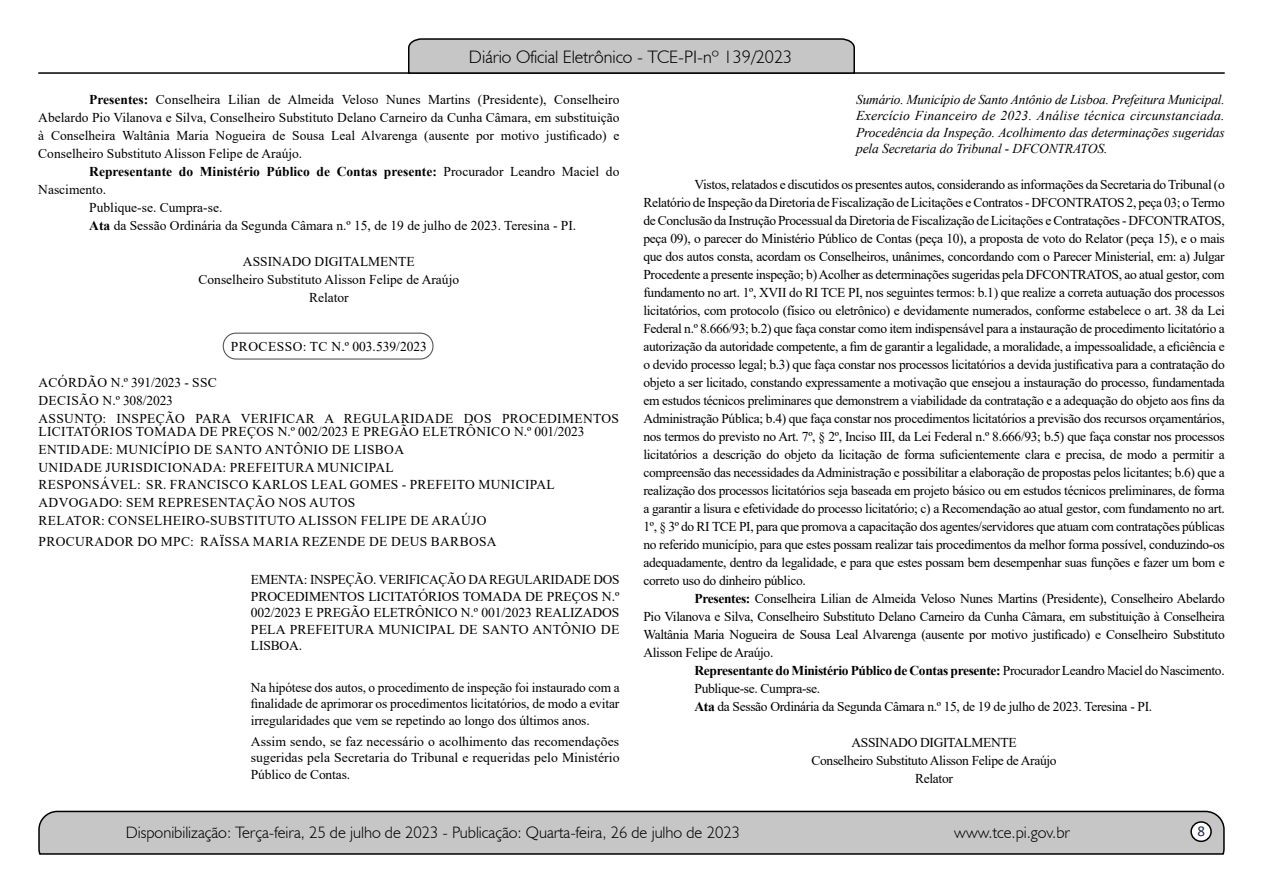
<style>
.page{position:relative;width:1263px;height:893px;background:#fff}
.page>*{position:absolute;margin:0;border:0;box-sizing:border-box;transform-origin:0 0}
.t1{font:300 18px "Humanist 521 BT";color:#000}
.t2{font:300 16.5px "Humanist 521 BT";color:#000}
.t3{font:15px "Calibri";color:#212d4c}
.t4{font:13.5px/18px "Times New Roman";color:#000;text-align:justify}
.t5{font:13.5px/17.7px "Times New Roman";letter-spacing:.025em;color:#000}
.t6{font:13.5px/18px "Times New Roman";letter-spacing:-.025em;color:#000}
.t7{font:italic 13.5px/16.5px "Times New Roman";letter-spacing:-.01em;color:#000;text-align:justify}
.t8{font:700 13.5px "Times New Roman";color:#000}
.t9{font:13.5px "Times New Roman";letter-spacing:.035em;color:#000}
.s1{font-weight:700}
.s2{font-weight:400}
</style>
<div class="page">
<svg style="left:38px;top:810px;width:1187px;height:45px;background:#b9b9b9"></svg>
<div style="left:1191px;top:822px;width:20px;height:19px;background:#fff;border-radius:50%"></div>
<div style="left:1190px;top:821px;width:22px;height:21px;border:2px solid #000;border-radius:50%"></div>
<hr style="left:38px;top:72px;width:1187px;height:2px;background:#000">
<svg style="left:407px;top:38px;width:449px;height:36px;background:#b4b4b4"></svg>
<div style="left:223px;top:333px;width:210px;height:27px;border:1px solid #575756;border-radius:13px"></div>
<h1 class="t1" style="left:469px;top:46px;width:325px">Diário Oficial Eletrônico - TCE-PI-nº 139/2023</h1>
<p class="t4" style="left:38px;top:90px;width:583px;text-indent:51px"><span class="s1">Presentes:</span> Conselheira Lilian de Almeida Veloso Nunes Martins (Presidente), Conselheiro Abelardo Pio Vilanova e Silva, Conselheiro Substituto Delano Carneiro da Cunha Câmara, em substituição à Conselheira Waltânia Maria Nogueira de Sousa Leal Alvarenga (ausente por motivo justificado) e Conselheiro Substituto Alisson Felipe de Araújo.</p>
<p class="t8" style="left:89px;top:162px;width:532px">Representante do Ministério Público de Contas presente: <span class="s2">Procurador Leandro Maciel do</span></p>
<p class="t4" style="left:38px;top:180px;width:69px">Nascimento.</p>
<p class="t4" style="left:89px;top:198px;width:135px">Publique-se. Cumpra-se.</p>
<p class="t4" style="left:89px;top:216px;width:488px"><span class="s1">Ata</span> da Sessão Ordinária da Segunda Câmara n.º 15, de 19 de julho de 2023. Teresina - PI.</p>
<p class="t4" style="left:199px;top:252px;width:262px;text-align:center">ASSINADO DIGITALMENTE<br>Conselheiro Substituto Alisson Felipe de Araújo<br>Relator</p>
<p class="t9" style="left:231px;top:337px;width:198px">PROCESSO: TC N.º 003.539/2023</p>
<p class="t5" style="left:38px;top:373px;width:582px">ACÓRDÃO N.º 391/2023 - SSC<br>DECISÃO N.º 308/2023<br>ASSUNTO: INSPEÇÃO PARA VERIFICAR A REGULARIDADE DOS PROCEDIMENTOS</p>
<p class="t5" style="left:38px;top:422px;width:547px">LICITATÓRIOS TOMADA DE PREÇOS N.º 002/2023 E PREGÃO ELETRÔNICO N.º 001/2023<br>ENTIDADE: MUNICÍPIO DE SANTO ANTÔNIO DE LISBOA<br>UNIDADE JURISDICIONADA: PREFEITURA MUNICIPAL<br>RESPONSÁVEL: SR. FRANCISCO KARLOS LEAL GOMES - PREFEITO MUNICIPAL ADVOGADO: SEM REPRESENTAÇÃO NOS AUTOS<br>RELATOR: CONSELHEIRO-SUBSTITUTO ALISSON FELIPE DE ARAÚJO</p>
<p class="t5" style="left:39px;top:532px;width:460px">PROCURADOR DO MPC: RAÏSSA MARIA REZENDE DE DEUS BARBOSA</p>
<p class="t4" style="left:251px;top:571px;width:370px;line-height:16.5px">EMENTA: INSPEÇÃO. VERIFICAÇÃO DA REGULARIDADE DOS PROCEDIMENTOS LICITATÓRIOS TOMADA DE PREÇOS N.º 002/2023 E PREGÃO ELETRÔNICO N.º 001/2023 REALIZADOS PELA PREFEITURA MUNICIPAL DE SANTO ANTÔNIO DE LISBOA.</p>
<p class="t4" style="left:251px;top:679px;width:370px;line-height:16.5px">Na hipótese dos autos, o procedimento de inspeção foi instaurado com a finalidade de aprimorar os procedimentos licitatórios, de modo a evitar irregularidades que vem se repetindo ao longo dos últimos anos.</p>
<p class="t4" style="left:251px;top:732px;width:370px;line-height:16.5px">Assim sendo, se faz necessário o acolhimento das recomendações sugeridas pela Secretaria do Tribunal e requeridas pelo Ministério Público de Contas.</p>
<p class="t7" style="left:856px;top:91px;width:370px">Sumário. Município de Santo Antônio de Lisboa. Prefeitura Municipal.<br>Exercício Financeiro de 2023. Análise técnica circunstanciada.<br>Procedência da Inspeção. Acolhimento das determinações sugeridas pela Secretaria do Tribunal - DFCONTRATOS.</p>
<p class="t4" style="left:643px;top:175px;width:583px;text-indent:51px">Vistos, relatados e discutidos os presentes autos, considerando as informações da Secretaria do Tribunal (o Relatório de Inspeção da Diretoria de Fiscalização de Licitações e Contratos - DFCONTRATOS 2, peça 03; o Termo de Conclusão da Instrução Processual da Diretoria de Fiscalização de Licitações e Contratações - DFCONTRATOS, peça 09), o parecer do Ministério Público de Contas (peça 10), a proposta de voto do Relator (peça 15), e o mais que dos autos consta, acordam os Conselheiros, unânimes, concordando com o Parecer Ministerial, em: a) Julgar Procedente a presente inspeção; b) Acolher as determinações sugeridas pela DFCONTRATOS, ao atual gestor, com fundamento no art. 1º, XVII do RI TCE PI, nos seguintes termos: b.1) que realize a correta autuação dos processos licitatórios, com protocolo (físico ou eletrônico) e devidamente numerados, conforme estabelece o art. 38 da Lei Federal n.º 8.666/93; b.2) que faça constar como item indispensável para a instauração de procedimento licitatório a autorização da autoridade competente, a fim de garantir a legalidade, a moralidade, a impessoalidade, a eficiência e o devido processo legal; b.3) que faça constar nos processos licitatórios a devida justificativa para a contratação do objeto a ser licitado, constando expressamente a motivação que ensejou a instauração do processo, fundamentada em estudos técnicos preliminares que demonstrem a viabilidade da contratação e a adequação do objeto aos fins da Administração Pública; b.4) que faça constar nos procedimentos licitatórios a previsão dos recursos orçamentários, nos termos do previsto no Art. 7º, § 2º, Inciso III, da Lei Federal n.º 8.666/93; b.5) que faça constar nos processos licitatórios a descrição do objeto da licitação de forma suficientemente clara e precisa, de modo a permitir a compreensão das necessidades da Administração e possibilitar a elaboração de propostas pelos licitantes; b.6) que a realização dos processos licitatórios seja baseada em projeto básico ou em estudos técnicos preliminares, de forma a garantir a lisura e efetividade do processo licitatório; c) a Recomendação ao atual gestor, com fundamento no art.<br>1º, § 3º do RI TCE PI, para que promova a capacitação dos agentes/servidores que atuam com contratações públicas no referido município, para que estes possam realizar tais procedimentos da melhor forma possível, conduzindo-os adequadamente, dentro da legalidade, e para que estes possam bem desempenhar suas funções e fazer um bom e correto uso do dinheiro público.</p>
<p class="t4" style="left:643px;top:589px;width:583px;text-indent:51px"><span class="s1">Presentes:</span> Conselheira Lilian de Almeida Veloso Nunes Martins (Presidente), Conselheiro Abelardo Pio Vilanova e Silva, Conselheiro Substituto Delano Carneiro da Cunha Câmara, em substituição à Conselheira Waltânia Maria Nogueira de Sousa Leal Alvarenga (ausente por motivo justificado) e Conselheiro Substituto Alisson Felipe de Araújo.</p>
<p class="t6" style="left:694px;top:661px;width:532px"><span class="s1">Representante do Ministério Público de Contas presente:</span> Procurador Leandro Maciel do Nascimento.<br>Publique-se. Cumpra-se.<br><span class="s1">Ata</span> da Sessão Ordinária da Segunda Câmara n.º 15, de 19 de julho de 2023. Teresina - PI.</p>
<p class="t6" style="left:811px;top:733px;width:247px;text-align:center">ASSINADO DIGITALMENTE<br>Conselheiro Substituto Alisson Felipe de Araújo<br>Relator</p>
<p class="t2" style="left:126px;top:822px;width:616px">Disponibilização: Terça-feira, 25 de julho de 2023 - Publicação: Quarta-feira, 26 de julho de 2023</p>
<p class="t2" style="left:954px;top:822px;width:117px">www.tce.pi.gov.br</p>
<p class="t3" style="left:1197px;top:821px;width:9px">8</p>
</div>
